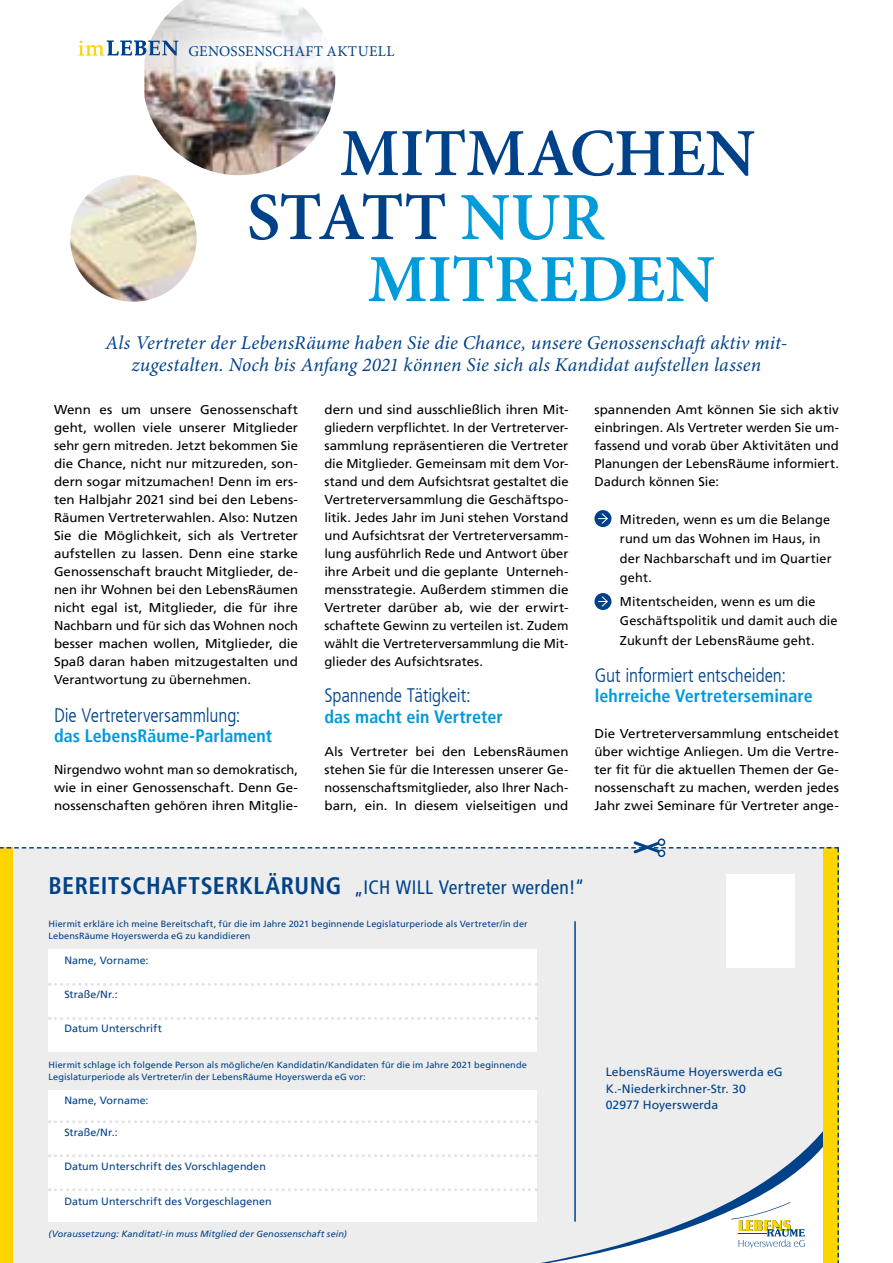
<style>
.page{position:relative;width:893px;height:1263px;background:#fff}
.page>*{position:absolute;margin:0;border:0;box-sizing:border-box;transform-origin:0 0}
.t1{font:600 67.5px "Minion Pro";letter-spacing:-.005em;color:#004289}
.t2{font:600 67.5px "Minion Pro";color:#009bd9}
.t3{font:700 condensed 24px "Frutiger LT";letter-spacing:.02em;color:#004289}
.t4{font:italic 19.5px/22.5px "Minion Pro";letter-spacing:.005em;color:#004289;text-align:center}
.t5{font:300 condensed 19.5px "Frutiger LT";letter-spacing:-.01em;color:#004289}
.t6{font:condensed 19.5px "Frutiger LT";letter-spacing:.015em;color:#004289}
.t7{font:700 condensed 18px "Frutiger LT";color:#009bd9}
.t8{font:15px "Minion Pro";letter-spacing:.02em;color:#004289}
.t9{font:12.75px/18px "Frutiger LT";color:#000;text-align:justify;scale:1.05 1}
.t10{font:12.75px/19.5px "Frutiger LT";color:#000}
.t11{font:12px/16.5px "Frutiger LT";letter-spacing:.005em;color:#004289}
.t12{font:10.5px "Frutiger LT";letter-spacing:.005em;color:#004289}
.t13{font:9px/12px "Frutiger LT";letter-spacing:.01em;color:#004289}
.t14{font:italic 9px "Frutiger LT";letter-spacing:.015em;color:#004289}
.s1{color:#009bd9}
</style>
<div class="page">
<img style="left:144px;top:0;width:191px;height:175px">
<img style="left:70px;top:175px;width:127px;height:127px;border-radius:63px">
<div style="left:594px;top:510px;width:17px;height:17px;background:#004289;border-radius:50%"></div>
<svg style="left:598px;top:513px;width:10px;height:11px"></svg>
<div style="left:594px;top:593px;width:17px;height:17px;background:#004289;border-radius:50%"></div>
<svg style="left:598px;top:596px;width:10px;height:11px"></svg>
<div style="left:658px;top:838px;width:7px;height:8px;border:2px solid #004289;border-radius:50%"></div>
<svg style="left:0;top:839px;width:839px;height:424px"></svg>
<div style="left:658px;top:849px;width:7px;height:8px;border:2px solid #004289;border-radius:50%"></div>
<svg style="left:79px;top:41px;width:100px;height:15px"></svg>
<p class="t8" style="left:188px;top:41px;width:208px">GENOSSENSCHAFT AKTUELL</p>
<h1 class="t1" style="left:340px;top:107px;width:417px">MITMACHEN</h1>
<h1 class="t1" style="left:247px;top:171px;width:359px">STATT <span class="s1">NUR</span></h1>
<h1 class="t2" style="left:367px;top:233px;width:349px">MITREDEN</h1>
<h3 class="t4" style="left:106px;top:331px;width:683px">Als Vertreter der LebensRäume haben Sie die Chance, unsere Genossenschaft aktiv mit&shy;zugestalten. Noch bis Anfang 2021 können Sie sich als Kandidat aufstellen lassen</h3>
<p class="t9" style="left:54px;top:401px;width:234px">Wenn es um unsere Genossenschaft geht, wollen viele unserer Mitglieder sehr gern mitreden. Jetzt bekommen Sie die Chance, nicht nur mitzureden, son&shy;dern sogar mitzumachen! Denn im ers&shy;ten Halbjahr 2021 sind bei den Lebens-Räumen Vertreterwahlen. Also: Nutzen Sie die Möglichkeit, sich als Vertreter aufstellen zu lassen. Denn eine starke Genossenschaft braucht Mitglieder, de&shy;nen ihr Wohnen bei den LebensRäumen nicht egal ist, Mitglieder, die für ihre Nachbarn und für sich das Wohnen noch besser machen wollen, Mitglieder, die Spaß daran haben mitzugestalten und Verantwortung zu übernehmen.</p>
<p class="t9" style="left:324px;top:401px;width:234px">dern und sind ausschließlich ihren Mit&shy;gliedern verpflichtet. In der Vertreterver&shy;sammlung repräsentieren die Vertreter die Mitglieder. Gemeinsam mit dem Vor&shy;stand und dem Aufsichtsrat gestaltet die Vertreterversammlung die Geschäftspo&shy;litik. Jedes Jahr im Juni stehen Vorstand und Aufsichtsrat der Vertreterversamm&shy;lung ausführlich Rede und Antwort über ihre Arbeit und die geplante Unterneh&shy;mensstrategie. Außerdem stimmen die Vertreter darüber ab, wie der erwirt&shy;schaftete Gewinn zu verteilen ist. Zudem wählt die Vertreterversammlung die Mit&shy;glieder des Aufsichtsrates.</p>
<p class="t9" style="left:594px;top:401px;width:234px">spannenden Amt können Sie sich aktiv einbringen. Als Vertreter werden Sie um&shy;fassend und vorab über Aktivitäten und Planungen der LebensRäume informiert.<br>Dadurch können Sie:</p>
<p class="t10" style="left:620px;top:509px;width:213px">Mitreden, wenn es um die Belange rund um das Wohnen im Haus, in der Nachbarschaft und im Quartier geht.</p>
<p class="t10" style="left:620px;top:592px;width:219px">Mitentscheiden, wenn es um die<br>Geschäftspolitik und damit auch die<br>Zukunft der LebensRäume geht.</p>
<h3 class="t5" style="left:595px;top:664px;width:193px">Gut informiert entscheiden:</h3>
<h3 class="t7" style="left:595px;top:685px;width:219px">lehrreiche Vertreterseminare</h3>
<h3 class="t5" style="left:324px;top:685px;width:148px">Spannende Tätigkeit:</h3>
<h3 class="t7" style="left:324px;top:706px;width:180px">das macht ein Vertreter</h3>
<h3 class="t5" style="left:54px;top:704px;width:188px">Die Vertreterversammlung:</h3>
<h3 class="t7" style="left:54px;top:725px;width:220px">das LebensRäume-Parlament</h3>
<p class="t9" style="left:594px;top:725px;width:234px">Die Vertreterversammlung entscheidet über wichtige Anliegen. Um die Vertre&shy;ter fit für die aktuellen Themen der Ge&shy;nossenschaft zu machen, werden jedes Jahr zwei Seminare für Vertreter ange-</p>
<p class="t9" style="left:324px;top:743px;width:234px">Als Vertreter bei den LebensRäumen stehen Sie für die Interessen unserer Ge&shy;nossenschaftsmitglieder, also Ihrer Nach&shy;barn, ein. In diesem vielseitigen und</p>
<p class="t10" style="left:54px;top:761px;width:246px;line-height:18px;text-align:justify">Nirgendwo wohnt man so demokratisch, wie in einer Genossenschaft. Denn Ge&shy;nossenschaften gehören ihren Mitglie-</p>
<h2 class="t3" style="left:48px;top:872px;width:294px">BEREITSCHAFTSERKLÄRUNG</h2>
<h3 class="t6" style="left:354px;top:876px;width:232px">„ICH WILL Vertreter werden!“</h3>
<p class="t13" style="left:48px;top:918px;width:481px">Hiermit erkläre ich meine Bereitschaft, für die im Jahre 2021 beginnende Legislaturperiode als Vertreter/in der<br>LebensRäume Hoyerswerda eG zu kandidieren</p>
<p class="t12" style="left:64px;top:954px;width:86px">Name, Vorname:</p>
<p class="t12" style="left:64px;top:988px;width:55px">Straße/Nr.:</p>
<p class="t12" style="left:64px;top:1022px;width:99px">Datum Unterschrift</p>
<p class="t13" style="left:48px;top:1059px;width:480px">Hiermit schlage ich folgende Person als mögliche/en Kandidatin/Kandidaten für die im Jahre 2021 beginnende<br>Legislaturperiode als Vertreter/in der LebensRäume Hoyerswerda eG vor:</p>
<p class="t12" style="left:64px;top:1094px;width:86px">Name, Vorname:</p>
<p class="t12" style="left:64px;top:1126px;width:55px">Straße/Nr.:</p>
<p class="t12" style="left:64px;top:1160px;width:203px">Datum Unterschrift des Vorschlagenden</p>
<p class="t12" style="left:64px;top:1195px;width:209px">Datum Unterschrift des Vorgeschlagenen</p>
<p class="t14" style="left:48px;top:1229px;width:300px">(Voraussetzung: Kanditat/-in muss Mitglied der Genossenschaft sein)</p>
<p class="t11" style="left:606px;top:1064px;width:179px">LebensRäume Hoyerswerda eG<br>K.-Niederkirchner-Str. 30<br>02977 Hoyerswerda</p>
</div>
